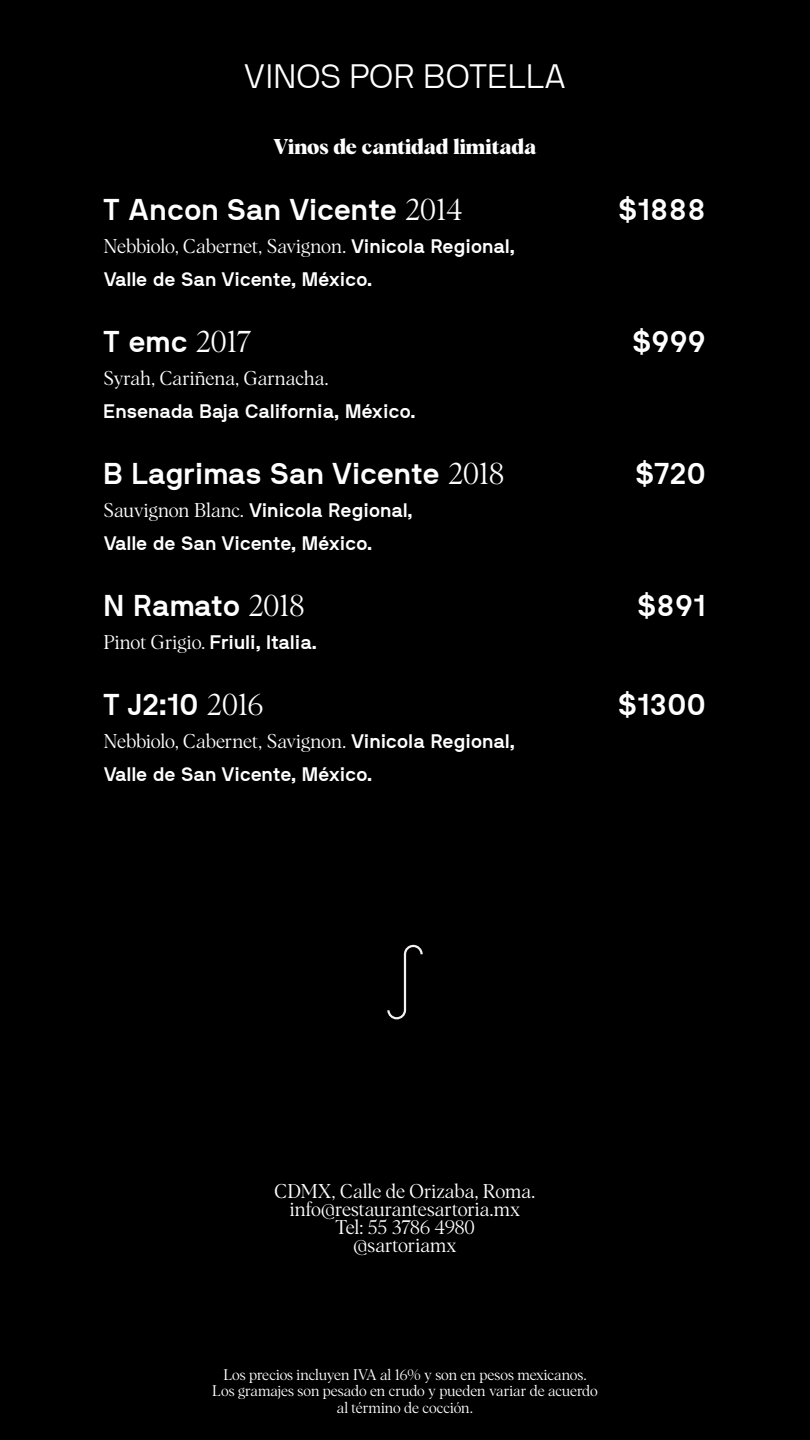
<style>
.page{position:relative;width:810px;height:1440px;background:#000}
.page>*{position:absolute;margin:0;border:0;box-sizing:border-box;transform-origin:0 0}
.t1{font:33.75px "NB International Light Webfont";color:#fff}
.t2{font:30px "NB International Bold Webfont";color:#fff}
.t3{font:700 21px "Albra";color:#fff}
.t4{font:300 19.5px/18px "Albra";color:#fff;text-align:center}
.t5{font:19.5px/33px "NB International Bold Webfont";color:#fff}
.t6{font:300 15px/16.5px "Albra";letter-spacing:-.01em;color:#fff;text-align:center}
.s1{font-family:"Albra";font-weight:300}
.s2{font-family:"NB International Bold Webfont";font-weight:400}
</style>
<div class="page">
<svg style="left:387px;top:945px;width:36px;height:74px"></svg>
<h1 class="t1" style="left:243px;top:58px;width:325px">VINOS POR BOTELLA</h1>
<p class="t3" style="left:274px;top:132px;width:264px">Vinos de cantidad limitada</p>
<h2 class="t2" style="left:104px;top:193px;width:360px">T Ancon San Vicente <span class="s1">2014</span></h2>
<p class="t4" style="left:104px;top:236px;width:413px">Nebbiolo, Cabernet, Savignon. <span class="s2">Vinicola Regional,</span></p>
<p class="t5" style="left:104px;top:263px;width:270px">Valle de San Vicente, México.</p>
<h2 class="t2" style="left:104px;top:325px;width:149px">T emc <span class="s1">2017</span></h2>
<p class="t4" style="left:104px;top:368px;width:227px">Syrah, Cariñena, Garnacha.</p>
<p class="t5" style="left:104px;top:395px;width:314px">Ensenada Baja California, México.</p>
<h2 class="t2" style="left:104px;top:457px;width:402px">B Lagrimas San Vicente <span class="s1">2018</span></h2>
<p class="t5" style="left:104px;top:494px;width:311px"><span class="s1">Sauvignon Blanc.</span> Vinicola Regional,<br>Valle de San Vicente, México.</p>
<h2 class="t2" style="left:104px;top:589px;width:202px">N Ramato <span class="s1">2018</span></h2>
<p class="t5" style="left:104px;top:626px;width:215px"><span class="s1">Pinot Grigio.</span> Friuli, Italia.</p>
<h2 class="t2" style="left:104px;top:688px;width:162px">T J2:10 <span class="s1">2016</span></h2>
<p class="t4" style="left:104px;top:731px;width:413px">Nebbiolo, Cabernet, Savignon. <span class="s2">Vinicola Regional,</span></p>
<p class="t5" style="left:104px;top:758px;width:270px">Valle de San Vicente, México.</p>
<h2 class="t2" style="left:619px;top:193px;width:89px">$1888</h2>
<h2 class="t2" style="left:633px;top:325px;width:75px">$999</h2>
<h2 class="t2" style="left:636px;top:457px;width:72px">$720</h2>
<h2 class="t2" style="left:638px;top:589px;width:70px">$891</h2>
<h2 class="t2" style="left:619px;top:688px;width:89px">$1300</h2>
<p class="t4" style="left:275px;top:1181px;width:262px">CDMX, Calle de Orizaba, Roma. info@restaurantesartoria.mx<br>Tel: 55 3786 4980<br>@sartoriamx</p>
<p class="t6" style="left:212px;top:1365px;width:387px">Los precios incluyen IVA al 16% y son en pesos mexicanos.<br>Los gramajes son pesado en crudo y pueden variar de acuerdo al término de cocción.</p>
</div>
